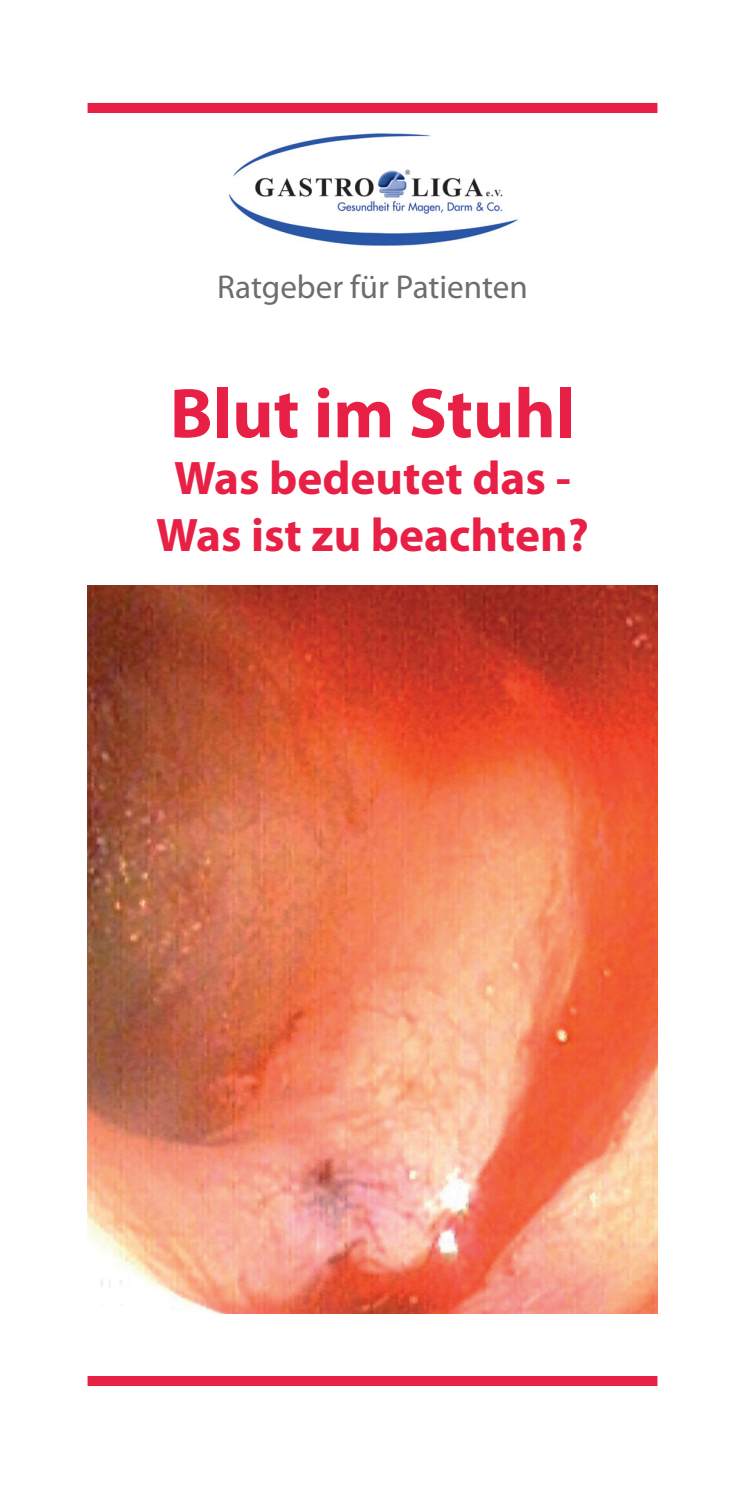
<style>
.page{position:relative;width:745px;height:1489px;background:#fff}
.page>*{position:absolute;margin:0;border:0;box-sizing:border-box;transform-origin:0 0}
.t1{font:700 70.75px "Myriad Pro";color:#e92045}
.t2{font:700 47.25px/56.8px "Myriad Pro";color:#e92045;text-align:center}
.t3{font:33px "Myriad Pro";color:#6c6d70}
</style>
<div class="page">
<div style="left:87px;top:103px;width:570px;height:10px;background:#e92045"></div>
<img style="left:228px;top:133px;width:290px;height:113px">
<img style="left:87px;top:585px;width:570px;height:728px">
<div style="left:87px;top:1375px;width:570px;height:10px;background:#e92045"></div>
<p class="t3" style="left:217px;top:272px;width:312px">Ratgeber für Patienten</p>
<h1 class="t1" style="left:170px;top:383px;width:407px">Blut im Stuhl</h1>
<p class="t2" style="left:156px;top:452px;width:434px">Was bedeutet das -<br>Was ist zu beachten?</p>
</div>
